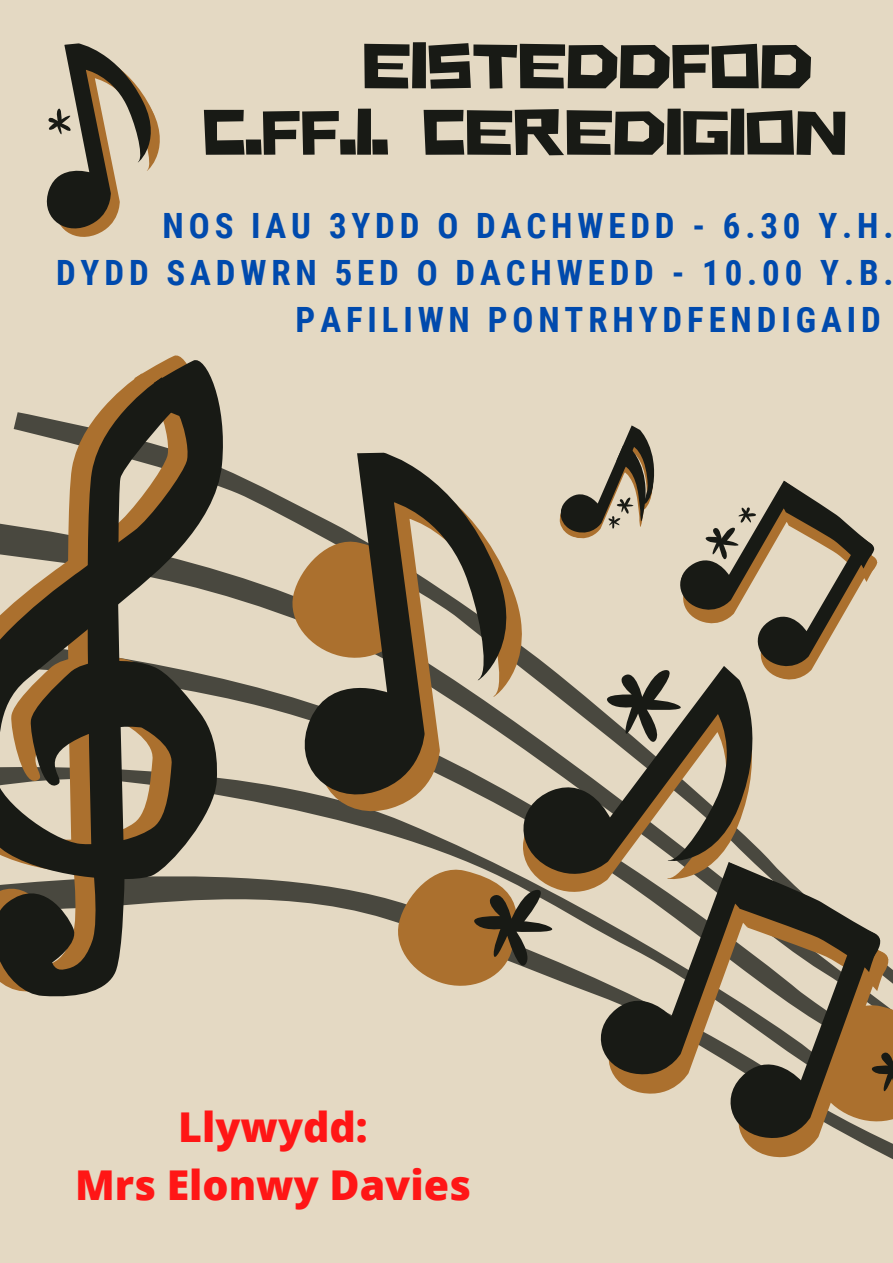
<style>
.page{position:relative;width:893px;height:1263px;background:#e4d9c3}
.page>*{position:absolute;margin:0;border:0;box-sizing:border-box;transform-origin:0 0}
.t1{font:65.18px/66.4px "Hitchcut";color:#181a15}
.t2{font:800 41.1px/57.5px "Open Sans";color:#ff1616;text-align:center}
.t3{font:700 34.88px "Roboto Condensed";letter-spacing:.14em;color:#004aad}
</style>
<div class="page">
<svg style="left:317px;top:885px;width:264px;height:104px"></svg>
<svg style="left:414px;top:842px;width:72px;height:17px"></svg>
<svg style="left:0;top:913px;width:124px;height:84px;background:#423b2b"></svg>
<svg style="left:0;top:355px;width:317px;height:558px"></svg>
<svg style="left:276px;top:447px;width:246px;height:395px"></svg>
<svg style="left:500px;top:626px;width:252px;height:293px"></svg>
<svg style="left:581px;top:840px;width:312px;height:319px"></svg>
<svg style="left:388px;top:859px;width:181px;height:130px"></svg>
<svg style="left:557px;top:425px;width:321px;height:331px"></svg>
<svg style="left:46px;top:43px;width:114px;height:194px"></svg>
<h1 class="t1" style="left:203px;top:28px;width:645px;text-indent:160px">EISTEDDFOD<br>C.FF.I. CEREDIGION</h1>
<p class="t3" style="left:163px;top:205px;width:732px">NOS IAU 3YDD O DACHWEDD - 6.30 Y.H.</p>
<p class="t3" style="left:56px;top:253px;width:839px">DYDD SADWRN 5ED O DACHWEDD - 10.00 Y.B.</p>
<p class="t3" style="left:296px;top:300px;width:586px">PAFILIWN PONTRHYDFENDIGAID</p>
<p class="t2" style="left:75px;top:1097px;width:397px">Llywydd:<br>Mrs Elonwy Davies</p>
</div>
